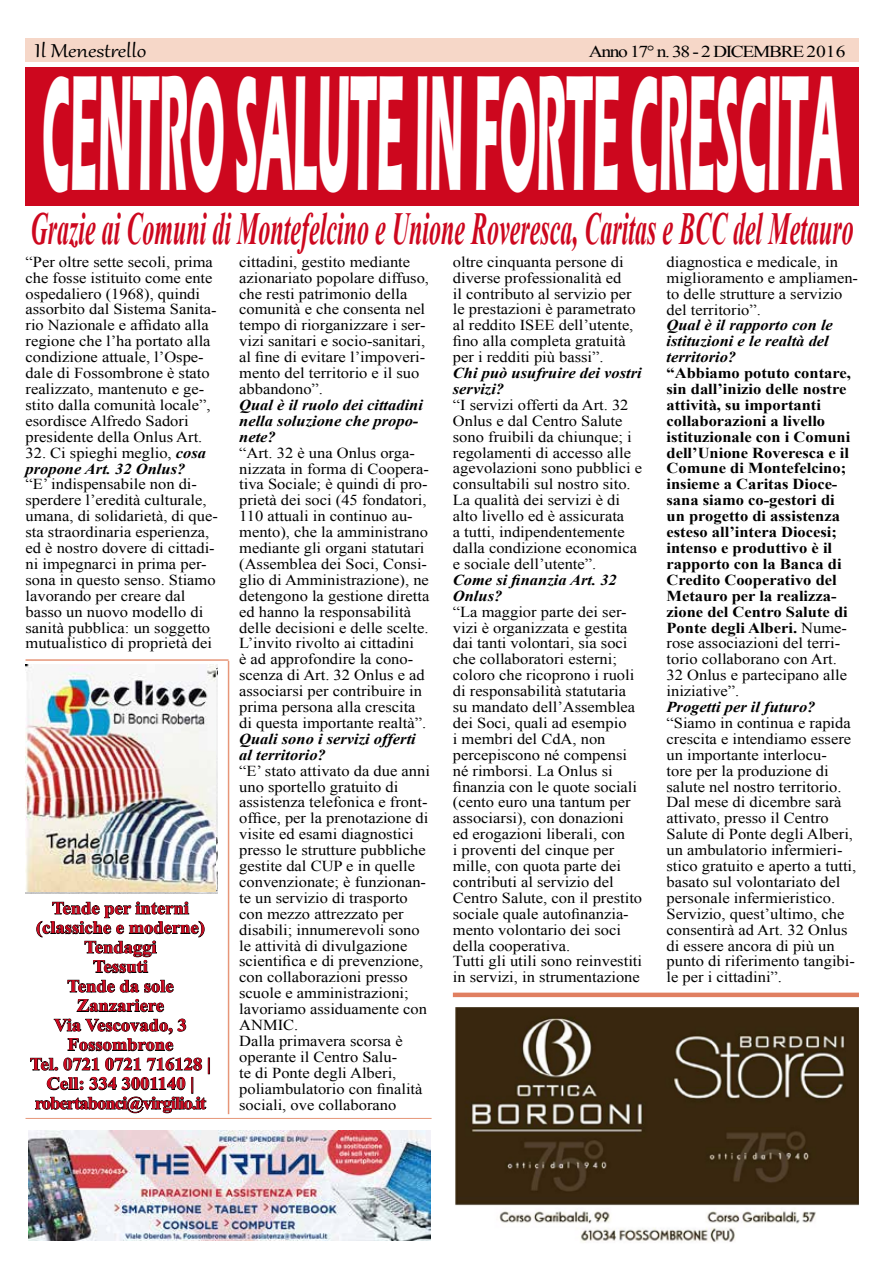
<style>
.page{position:relative;width:893px;height:1263px;background:#fff}
.page>*{position:absolute;margin:0;border:0;box-sizing:border-box;transform-origin:0 0}
.t1{font:700 169.2px "Eras ITC";color:#fff;scale:.25 1}
.t2{font:italic 700 45.9px "Times New Roman";color:#cd071e;scale:.52 1}
.t3{font:22.95px "Gabriola";color:#000;scale:1.18 1}
.t4{font:700 17.7px/19.5px "Times New Roman";color:#cd071e;text-align:center;scale:1.05 1}
.t5{font:16.65px "Times New Roman";letter-spacing:-.07em;color:#000;scale:1.18 1}
.t6{font:15.15px/15.9px "Times New Roman";color:#000;scale:1.09 1}
.t7{font:700 15.15px/15.9px "Times New Roman";color:#000;scale:1.09 1}
.t8{font:italic 700 15.15px/15.9px "Times New Roman";color:#000;scale:1.09 1}
.s1{font-weight:400;font-style:normal}
.s2{font-weight:400}
</style>
<div class="page">
<div style="left:26px;top:67px;width:833px;height:138px;background:#cd071e"></div>
<img style="left:28px;top:1130px;width:403px;height:110px">
<hr style="left:26px;top:1118px;width:406px;height:1px;background:#e69679">
<img style="left:26px;top:664px;width:192px;height:229px">
<svg style="left:36px;top:901px;width:169px;height:72px"></svg>
<svg style="left:67px;top:979px;width:107px;height:14px"></svg>
<svg style="left:76px;top:999px;width:88px;height:13px"></svg>
<svg style="left:53px;top:1018px;width:133px;height:33px"></svg>
<svg style="left:30px;top:1057px;width:180px;height:56px"></svg>
<img style="left:455px;top:1007px;width:404px;height:235px">
<div style="left:26px;top:38px;width:833px;height:24px;background:#f6d7c8"></div>
<div style="left:453px;top:992px;width:406px;height:5px;background:#e07f60"></div>
<img style="left:26px;top:665px;width:189px;height:226px">
<hr style="left:228px;top:661px;width:1px;height:453px;background:#e69679">
<hr style="left:26px;top:659px;width:203px;height:2px;background:#e69679">
<h3 class="t3" style="left:35px;top:35px;width:96px">Il Menestrello</h3>
<p class="t5" style="left:589px;top:40px;width:219px">Anno 17° n. 38 - 2 DICEMBRE 2016</p>
<h1 class="t1" style="left:42px;top:36px;width:3203px">CENTRO SALUTE IN FORTE CRESCITA</h1>
<h2 class="t2" style="left:31px;top:197px;width:1585px">Grazie ai Comuni di Montefelcino e Unione Roveresca, Caritas e BCC del Metauro</h2>
<p class="t6" style="left:26px;top:254px;width:177px">“Per oltre sette secoli, prima che fosse istituito come ente ospedaliero (1968), quindi assorbito dal Sistema Sanita&shy;rio Nazionale e affidato alla regione che l’ha portato alla condizione attuale, l’Ospe&shy;dale di Fossombrone è stato realizzato, mantenuto e ge&shy;stito dalla comunità locale”, esordisce Alfredo Sadori presidente della Onlus Art.</p>
<p class="t8" style="left:26px;top:444px;width:167px"><span class="s1">32. Ci spieghi meglio,</span> cosa propone Art. 32 Onlus?</p>
<p class="t6" style="left:26px;top:476px;width:178px">“E’ indispensabile non di&shy;sperdere l’eredità culturale, umana, di solidarietà, di que&shy;sta straordinaria esperienza, ed è nostro dovere di cittadi&shy;ni impegnarci in prima per&shy;sona in questo senso. Stiamo lavorando per creare dal basso un nuovo modello di sanità pubblica: un soggetto mutualistico di proprietà dei</p>
<p class="t4" style="left:30px;top:898px;width:174px">Tende per interni (classiche e moderne)<br>Tendaggi<br>Tessuti<br>Tende da sole<br>Zanzariere<br>Via Vescovado, 3<br>Fossombrone<br>Tel. 0721 0721 716128 |<br>Cell: 334 3001140 | robertabonci@virgilio.it</p>
<p class="t6" style="left:239px;top:253px;width:176px">cittadini, gestito mediante azionariato popolare diffuso, che resti patrimonio della comunità e che consenta nel tempo di riorganizzare i ser&shy;vizi sanitari e socio-sanitari, al fine di evitare l’impoveri&shy;mento del territorio e il suo abbandono”.</p>
<p class="t8" style="left:239px;top:396px;width:170px">Qual è il ruolo dei cittadini nella soluzione che propo&shy;nete?</p>
<p class="t6" style="left:239px;top:444px;width:176px">“Art. 32 è una Onlus orga&shy;nizzata in forma di Coopera&shy;tiva Sociale; è quindi di pro&shy;prietà dei soci (45 fondatori,<br>110 attuali in continuo au&shy;mento), che la amministrano mediante gli organi statutari (Assemblea dei Soci, Consi&shy;glio di Amministrazione), ne detengono la gestione diretta ed hanno la responsabilità delle decisioni e delle scelte.<br>L’invito rivolto ai cittadini<br>è ad approfondire la cono&shy;scenza di Art. 32 Onlus e ad associarsi per contribuire in prima persona alla crescita di questa importante realtà”.</p>
<p class="t8" style="left:239px;top:730px;width:164px">Quali sono i servizi offerti al territorio?</p>
<p class="t6" style="left:239px;top:762px;width:177px">“E’ stato attivato da due anni uno sportello gratuito di assistenza telefonica e front&shy;office, per la prenotazione di visite ed esami diagnostici presso le strutture pubbliche gestite dal CUP e in quelle convenzionate; è funzionan&shy;te un servizio di trasporto con mezzo attrezzato per disabili; innumerevoli sono le attività di divulgazione scientifica e di prevenzione, con collaborazioni presso scuole e amministrazioni; lavoriamo assiduamente con<br>ANMIC.<br>Dalla primavera scorsa è operante il Centro Salu-<br>te di Ponte degli Alberi, poliambulatorio con finalità sociali, ove collaborano</p>
<p class="t6" style="left:453px;top:254px;width:169px">oltre cinquanta persone di diverse professionalità ed<br>il contributo al servizio per le prestazioni è parametrato al reddito ISEE dell’utente, fino alla completa gratuità per i redditi più bassi”.</p>
<p class="t8" style="left:453px;top:365px;width:175px">Chi può usufruire dei vostri servizi?</p>
<p class="t6" style="left:453px;top:397px;width:175px">“I servizi offerti da Art. 32<br>Onlus e dal Centro Salute sono fruibili da chiunque; i regolamenti di accesso alle agevolazioni sono pubblici e consultabili sul nostro sito.<br>La qualità dei servizi è di alto livello ed è assicurata<br>a tutti, indipendentemente dalla condizione economica e sociale dell’utente”.</p>
<p class="t8" style="left:453px;top:571px;width:152px">Come si finanzia Art. 32<br>Onlus?</p>
<p class="t6" style="left:453px;top:603px;width:175px">“La maggior parte dei ser&shy;vizi è organizzata e gestita dai tanti volontari, sia soci che collaboratori esterni; coloro che ricoprono i ruoli di responsabilità statutaria su mandato dell’Assemblea dei Soci, quali ad esempio<br>i membri del CdA, non percepiscono né compensi né rimborsi. La Onlus si finanzia con le quote sociali (cento euro una tantum per associarsi), con donazioni ed erogazioni liberali, con<br>i proventi del cinque per mille, con quota parte dei contributi al servizio del<br>Centro Salute, con il prestito sociale quale autofinanzia&shy;mento volontario dei soci della cooperativa.<br>Tutti gli utili sono reinvestiti in servizi, in strumentazione</p>
<p class="t6" style="left:666px;top:254px;width:177px">diagnostica e medicale, in miglioramento e ampliamen&shy;to delle strutture a servizio del territorio”.</p>
<p class="t8" style="left:666px;top:317px;width:154px">Qual è il rapporto con le istituzioni e le realtà del territorio?</p>
<p class="t7" style="left:666px;top:365px;width:171px">“Abbiamo potuto contare, sin dall’inizio delle nostre attività, su importanti collaborazioni a livello istituzionale con i Comuni dell’Unione Roveresca e il<br>Comune di Montefelcino; insieme a Caritas Dioce&shy;sana siamo co-gestori di un progetto di assistenza esteso all’intera Diocesi; intenso e produttivo è il rapporto con la Banca di<br>Credito Cooperativo del<br>Metauro per la realizza&shy;zione del Centro Salute di<br>Ponte degli Alberi. <span class="s2">Nume&shy;rose associazioni del terri&shy;torio collaborano con Art.<br>32 Onlus e partecipano alle iniziative”.</span></p>
<p class="t8" style="left:666px;top:699px;width:138px">Progetti per il futuro?</p>
<p class="t6" style="left:666px;top:715px;width:176px">“Siamo in continua e rapida crescita e intendiamo essere un importante interlocu&shy;tore per la produzione di salute nel nostro territorio.<br>Dal mese di dicembre sarà attivato, presso il Centro<br>Salute di Ponte degli Alberi, un ambulatorio infermieri&shy;stico gratuito e aperto a tutti, basato sul volontariato del personale infermieristico.<br>Servizio, quest’ultimo, che consentirà ad Art. 32 Onlus di essere ancora di più un punto di riferimento tangibi&shy;le per i cittadini”.</p>
</div>
